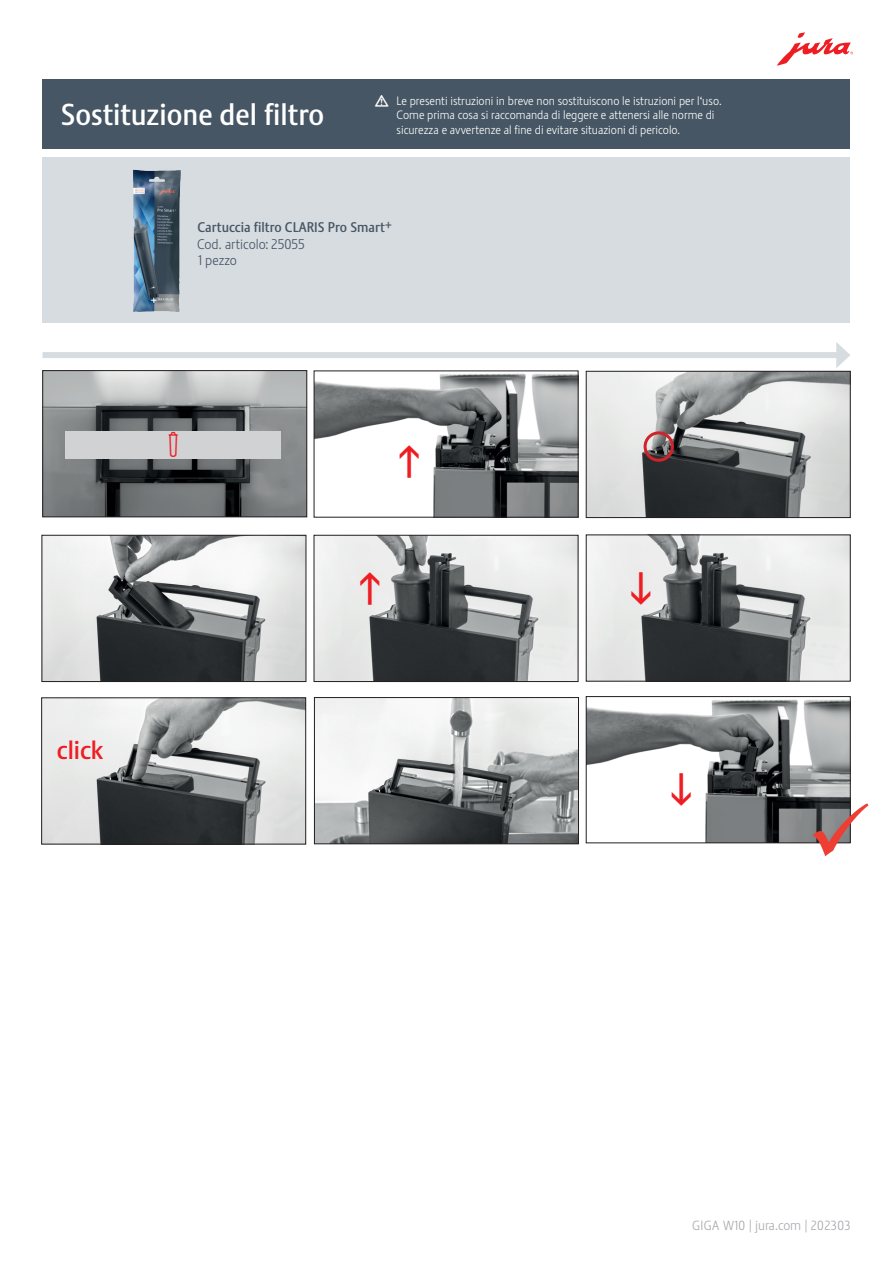
<style>
.page{position:relative;width:893px;height:1263px;background:#fff}
.page>*{position:absolute;margin:0;border:0;box-sizing:border-box;transform-origin:0 0}
.t1{font:30px "Stalemate Pro 2 J Medium";color:#fff}
.t2{font:25.5px "Stalemate Pro 2 J Medium";color:#ee1d23}
.t3{font:22.5px "Jura Pict 2006";color:#ee1d23}
.t4{font:13.8px "Stalemate Pro 2 J Medium";color:#465664}
.t5{font:13.8px "Stalemate Pro 2 J Light";color:#465664}
.t6{font:13.2px "Stalemate Pro 2 J Light";letter-spacing:.03em;color:#a8a9ad}
.t7{font:12px/14.4px "Stalemate Pro 2 J Light";color:#fff}
.s1{font-family:"Jura Pict 2006"}
.s2{font-size:13.5px}
</style>
<div class="page">
<div style="left:43px;top:80px;width:807px;height:69px;background:#465664"></div>
<div style="left:43px;top:158px;width:807px;height:165px;background:#d7dce1"></div>
<div style="left:43px;top:352px;width:798px;height:6px;background:#d7dce1"></div>
<svg style="left:836px;top:342px;width:14px;height:26px"></svg>
<svg style="left:777px;top:32px;width:76px;height:34px"></svg>
<img style="left:133px;top:169px;width:48px;height:143px">
<img style="left:45px;top:372px;width:260px;height:143px">
<div style="left:43px;top:370px;width:264px;height:147px;border:1px solid #231f20"></div>
<div style="left:66px;top:431px;width:215px;height:27px;background:#d1d2d4"></div>
<img style="left:316px;top:373px;width:260px;height:142px">
<img style="left:588px;top:373px;width:260px;height:143px">
<div style="left:586px;top:371px;width:264px;height:147px;border:1px solid #231f20"></div>
<div style="left:644px;top:431px;width:30px;height:31px;border:3px solid #d1232a;border-radius:50%"></div>
<img style="left:44px;top:537px;width:260px;height:143px">
<div style="left:42px;top:535px;width:264px;height:147px;border:1px solid #231f20"></div>
<img style="left:316px;top:537px;width:260px;height:143px">
<div style="left:314px;top:535px;width:264px;height:147px;border:1px solid #231f20"></div>
<img style="left:588px;top:537px;width:260px;height:142px">
<div style="left:586px;top:535px;width:264px;height:146px;border:1px solid #231f20"></div>
<img style="left:43px;top:700px;width:261px;height:142px">
<div style="left:41px;top:698px;width:265px;height:146px;border:1px solid #231f20"></div>
<img style="left:316px;top:699px;width:261px;height:143px">
<div style="left:314px;top:697px;width:265px;height:147px;border:1px solid #231f20"></div>
<img style="left:588px;top:699px;width:260px;height:142px">
<div style="left:586px;top:696px;width:264px;height:147px;border:1px solid #231f20"></div>
<svg style="left:400px;top:445px;width:18px;height:33px"></svg>
<svg style="left:360px;top:572px;width:19px;height:33px"></svg>
<svg style="left:632px;top:572px;width:18px;height:33px"></svg>
<svg style="left:672px;top:773px;width:19px;height:33px"></svg>
<svg style="left:813px;top:802px;width:38px;height:42px;background:#6a6d6f"></svg>
<h1 class="t1" style="left:61px;top:97px;width:265px">Sostituzione del filtro</h1>
<p class="t7" style="left:397px;top:94px;width:327px;text-indent:-21px"><span class="s1">J</span> Le presenti istruzioni in breve non sostituiscono le istruzioni per l‘uso.<br>Come prima cosa si raccomanda di leggere e attenersi alle norme di sicurezza e avvertenze al fine di evitare situazioni di pericolo.</p>
<p class="t4" style="left:197px;top:219px;width:196px">Cartuccia filtro CLARIS Pro Smart+</p>
<p class="t5" style="left:198px;top:252px;width:40px">1 pezzo</p>
<p class="t5" style="left:197px;top:236px;width:109px">Cod. articolo: 25055</p>
<h3 class="t3" style="left:165px;top:431px;width:17px">!</h3>
<h2 class="t2" style="left:57px;top:735px;width:48px">click</h2>
<p class="t6" style="left:692px;top:1217px;width:160px">GIGA W10 <span class="s2">| jura.com |</span> 202303</p>
</div>
